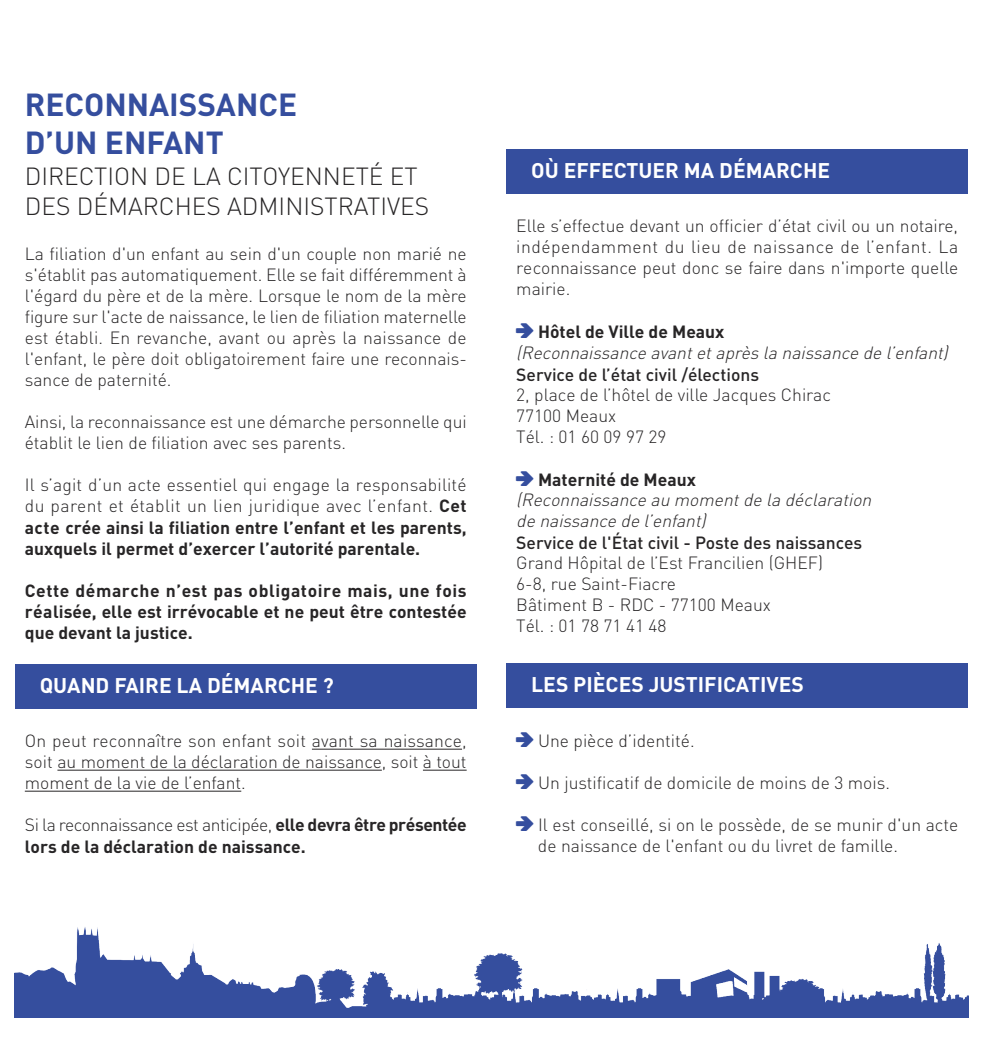
<style>
.page{position:relative;width:983px;height:1042px;background:#fff}
.page>*{position:absolute;margin:0;border:0;box-sizing:border-box;transform-origin:0 0}
.t1{font:700 31.5px/37.8px "DIN";color:#354e9e}
.t2{font:300 24.5px/29.4px "DIN";color:#272526}
.t3{font:700 21px "DIN";color:#fff}
.t4{font:300 17.5px/21px "DIN";color:#272526}
.t5{font:700 17.5px/21.5px "DIN";color:#272526;text-align:justify}
.t6{font:italic 300 17.5px/20.7px "DIN";color:#272526}
.t7{font:500 17.5px "DIN";color:#272526}
.s1{font-weight:300}
.s2{font-family:"Arrowstfb";font-weight:400;font-style:normal;color:#354e9e}
.s3{font-weight:700;font-style:normal}
.s4{font-family:"Arrowstfb";font-weight:400;color:#354e9e}
</style>
<div class="page">
<img style="left:15px;top:927px;width:952px;height:90px">
<div style="left:15px;top:664px;width:461px;height:45px;background:#354e9e"></div>
<hr style="left:312px;top:749px;width:150px;height:1px;background:#272526">
<hr style="left:57px;top:770px;width:325px;height:1px;background:#272526">
<hr style="left:423px;top:770px;width:43px;height:1px;background:#272526">
<hr style="left:25px;top:791px;width:216px;height:1px;background:#272526">
<div style="left:506px;top:149px;width:461px;height:45px;background:#354e9e"></div>
<div style="left:506px;top:663px;width:461px;height:45px;background:#354e9e"></div>
<h1 class="t1" style="left:25px;top:87px;width:274px">RECONNAISSANCE<br>D’UN ENFANT</h1>
<h2 class="t2" style="left:25px;top:162px;width:406px">DIRECTION DE LA CITOYENNETÉ ET<br>DES DÉMARCHES ADMINISTRATIVES</h2>
<p class="t4" style="left:25px;top:243px;width:443px;text-align:justify">La filiation d'un enfant au sein d'un couple non marié ne s'établit pas automatiquement. Elle se fait différemment à l'égard du père et de la mère. Lorsque le nom de la mère figure sur l'acte de naissance, le lien de filiation maternelle est établi. En revanche, avant ou après la naissance de l'enfant, le père doit obligatoirement faire une reconnais&shy;sance de paternité.</p>
<p class="t4" style="left:25px;top:411px;width:443px">Ainsi, la reconnaissance est une démarche personnelle qui établit le lien de filiation avec ses parents.</p>
<p class="t5" style="left:25px;top:474px;width:443px"><span class="s1">Il s’agit d’un acte essentiel qui engage la responsabilité du parent et établit un lien juridique avec l’enfant.</span> Cet acte crée ainsi la filiation entre l’enfant et les parents, auxquels il permet d’exercer l’autorité parentale.</p>
<p class="t5" style="left:25px;top:581px;width:443px;line-height:21px">Cette démarche n’est pas obligatoire mais, une fois réalisée, elle est irrévocable et ne peut être contestée que devant la justice.</p>
<p class="t3" style="left:40px;top:674px;width:295px">QUAND FAIRE LA DÉMARCHE ?</p>
<p class="t4" style="left:25px;top:730px;width:443px;text-align:justify">On peut reconnaître son enfant soit avant sa naissance, soit au moment de la déclaration de naissance, soit à tout moment de la vie de l’enfant.</p>
<p class="t5" style="left:25px;top:814px;width:443px"><span class="s1">Si la reconnaissance est anticipée,</span> elle devra être présentée lors de la déclaration de naissance.</p>
<p class="t3" style="left:531px;top:158px;width:300px">OÙ EFFECTUER MA DÉMARCHE</p>
<p class="t4" style="left:516px;top:216px;width:443px;text-align:justify">Elle s’effectue devant un officier d’état civil ou un notaire, indépendamment du lieu de naissance de l’enfant. La reconnaissance peut donc se faire dans n'importe quelle mairie.</p>
<p class="t6" style="left:516px;top:321px;width:436px"><span class="s2">f</span> <span class="s3">Hôtel de Ville de Meaux<br></span>(Reconnaissance avant et après la naissance de l’enfant)</p>
<p class="t7" style="left:516px;top:364px;width:244px">Service de l’état civil /élections</p>
<p class="t4" style="left:516px;top:384px;width:316px">2, place de l’hôtel de ville Jacques Chirac<br>77100 Meaux<br>Tél. : 01 60 09 97 29</p>
<p class="t6" style="left:516px;top:469px;width:360px"><span class="s2">f</span> <span class="s3">Maternité de Meaux<br></span>(Reconnaissance au moment de la déclaration de naissance de l’enfant)</p>
<p class="t7" style="left:516px;top:532px;width:347px">Service de l'État civil - Poste des naissances</p>
<p class="t4" style="left:516px;top:553px;width:308px">Grand Hôpital de l’Est Francilien (GHEF)<br>6-8, rue Saint-Fiacre<br>Bâtiment B - RDC - 77100 Meaux<br>Tél. : 01 78 71 41 48</p>
<p class="t3" style="left:531px;top:672px;width:274px">LES PIÈCES JUSTIFICATIVES</p>
<p class="t4" style="left:516px;top:730px;width:180px"><span class="s4">f</span> Une pièce d’identité.</p>
<p class="t4" style="left:516px;top:772px;width:375px"><span class="s4">f</span> Un justificatif de domicile de moins de 3 mois.</p>
<p class="t4" style="left:538px;top:814px;width:421px;text-indent:-22px"><span class="s4">f</span> Il est conseillé, si on le possède, de se munir d'un acte de naissance de l'enfant ou du livret de famille.</p>
</div>
